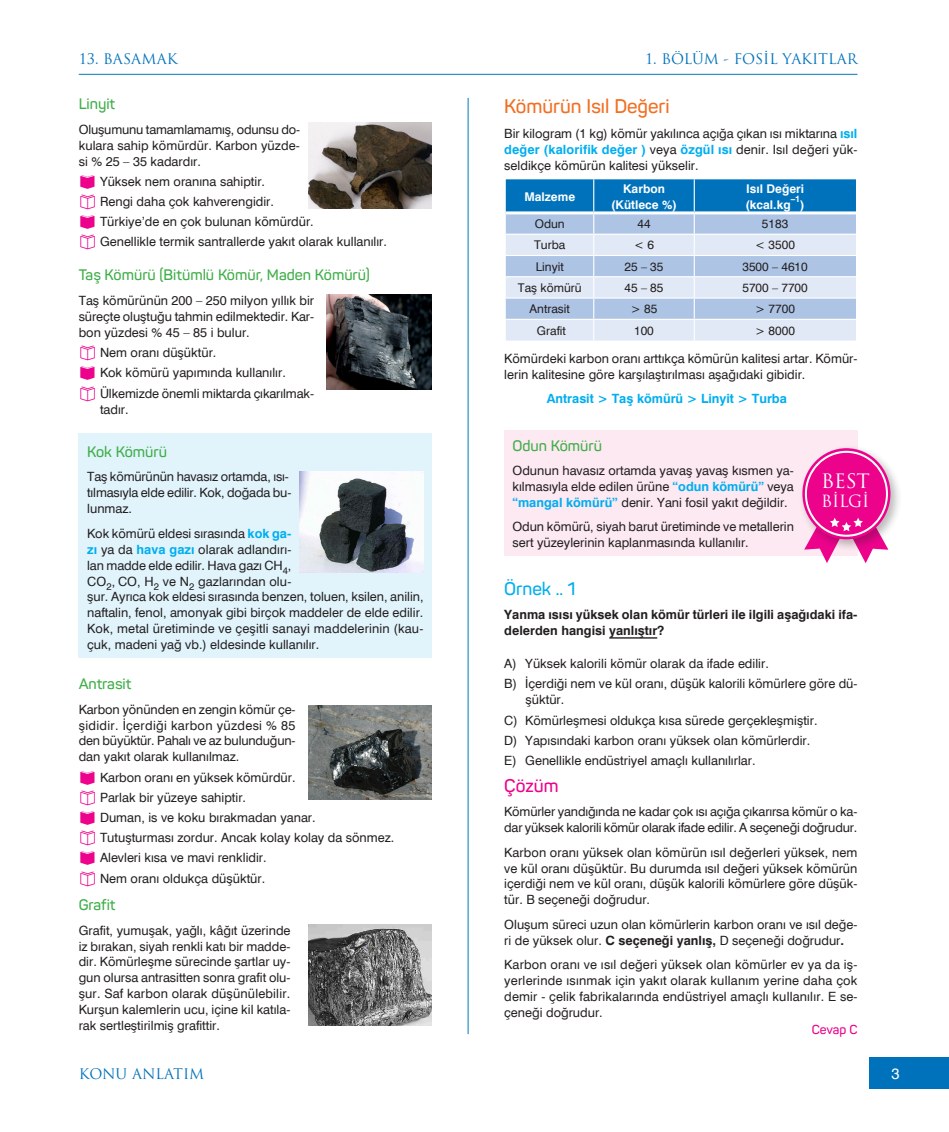
<style>
.page{position:relative;width:949px;height:1132px;background:#fff}
.page>*{position:absolute;margin:0;border:0;box-sizing:border-box;transform-origin:0 0}
.t1{font:600 19.5px "Panton";color:#f36e21}
.t2{font:19.35px "Trajan Pro";color:#fff}
.t3{font:600 18px "Panton";color:#00aeef}
.t4{font:600 18px "Panton";color:#ed028c}
.t5{font:16.35px "Trajan Pro";letter-spacing:-.02em;color:#fff}
.t6{font:600 15px "Panton";color:#40ae49}
.t7{font:15px "Swiss 721 BT";color:#fff}
.t8{font:14.25px "Trajan Pro";color:#0072bc}
.t9{font:12.75px/15.9px "Swiss 721 BT";color:#231f20}
.t10{font:700 12.75px/15.9px "Swiss 721 BT";color:#231f20}
.t11{font:700 12.75px "Swiss 721 BT";color:#00aeef}
.t12{font:600 12.75px "Panton";letter-spacing:-.005em;color:#ed028c}
.t13{font:12px "Swiss 721 BT";color:#231f20}
.t14{font:700 12px/15.9px "Swiss 721 BT";color:#fff;text-align:center}
.t15{font:700 9px "Swiss 721 BT";color:#fff}
.s1{font-family:"Panton Icons C Fill";font-size:16.5px;color:#ed028c}
.s2{font-family:"Panton Icons C";font-weight:700;font-size:16.5px;color:#ed028c}
.s3{font-weight:700;color:#00aeef}
.s4{font-weight:700}
</style>
<div class="page">
<hr style="left:467px;top:98px;width:1px;height:935px;background:#007ac0">
<hr style="left:79px;top:74px;width:778px;height:1px;background:#007ac0">
<div style="left:869px;top:1057px;width:79px;height:32px;background:#0072bc"></div>
<img style="left:308px;top:705px;width:124px;height:94px">
<svg style="left:505px;top:179px;width:350px;height:161px;background:#a2c4e4"></svg>
<hr style="left:505px;top:211px;width:88px;height:3px;background:#fff">
<hr style="left:593px;top:211px;width:101px;height:3px;background:#fff">
<hr style="left:694px;top:211px;width:161px;height:3px;background:#fff">
<img style="left:308px;top:924px;width:124px;height:101px">
<div style="left:79px;top:433px;width:353px;height:224px;background:#e1f4fc"></div>
<img style="left:300px;top:471px;width:123px;height:101px">
<div style="left:504px;top:430px;width:353px;height:125px;background:#fce9f1"></div>
<div style="left:798px;top:444px;width:104px;height:107px;background:#231f20;opacity:.3"></div>
<svg style="left:804px;top:450px;width:84px;height:113px"></svg>
<hr style="left:609px;top:637px;width:48px;height:1px;background:#231f20">
<img style="left:308px;top:123px;width:124px;height:85px">
<img style="left:327px;top:295px;width:104px;height:94px">
<p class="t8" style="left:79px;top:50px;width:100px">13. BASAMAK</p>
<p class="t8" style="left:645px;top:50px;width:214px">1. BÖLÜM - FOSİL YAKITLAR</p>
<p class="t6" style="left:79px;top:95px;width:38px">Linyit</p>
<p class="t9" style="left:79px;top:121px;width:223px;text-align:justify">Oluşumunu tamamlamamış, odunsu do&shy;kulara sahip kömürdür. Karbon yüzde&shy;si % 25 – 35 kadardır.</p>
<p class="t9" style="left:79px;top:171px;width:310px;line-height:20.2px"><span class="s1">b</span> Yüksek nem oranına sahiptir.<br><span class="s2">b</span> Rengi daha çok kahverengidir.<br><span class="s1">b</span> Türkiye’de en çok bulunan kömürdür.<br><span class="s2">b</span> Genellikle termik santrallerde yakıt olarak kullanılır.</p>
<p class="t6" style="left:79px;top:266px;width:292px">Taş Kömürü (Bitümlü Kömür, Maden Kömürü)</p>
<p class="t9" style="left:79px;top:292px;width:237px;text-align:justify">Taş kömürünün 200 – 250 milyon yıllık bir süreçte oluştuğu tahmin edilmektedir. Kar&shy;bon yüzdesi % 45 – 85 i bulur.</p>
<p class="t9" style="left:79px;top:342px;width:237px;line-height:20.4px"><span class="s2">b</span> Nem oranı düşüktür.<br><span class="s1">b</span> Kok kömürü yapımında kullanılır.<br><span class="s2">b</span> Ülkemizde önemli miktarda çıkarılmak-</p>
<p class="t9" style="left:100px;top:401px;width:30px">tadır.</p>
<p class="t6" style="left:87px;top:442px;width:81px">Kok Kömürü</p>
<p class="t9" style="left:87px;top:468px;width:205px">Taş kömürünün havasız ortamda, ısı&shy;tılmasıyla elde edilir. Kok, doğada bu&shy;lunmaz.</p>
<p class="t9" style="left:87px;top:525px;width:338px">Kok kömürü eldesi sırasında <span class="s3">kok ga-<br>zı</span> ya da <span class="s3">hava gazı</span> olarak adlandırı-<br>lan madde elde edilir. Hava gazı CH<sub>4</sub>,<br>CO<sub>2</sub>, CO, H<sub>2</sub> ve N<sub>2</sub> gazlarından olu-<br>şur. Ayrıca kok eldesi sırasında benzen, toluen, ksilen, anilin, naftalin, fenol, amonyak gibi birçok maddeler de elde edilir.<br>Kok, metal üretiminde ve çeşitli sanayi maddelerinin (kau&shy;çuk, madeni yağ vb.) eldesinde kullanılır.</p>
<p class="t6" style="left:79px;top:674px;width:54px">Antrasit</p>
<p class="t9" style="left:79px;top:700px;width:218px;text-align:justify">Karbon yönünden en zengin kömür çe&shy;şididir. İçerdiği karbon yüzdesi % 85 den büyüktür. Pahalı ve az bulunduğun&shy;dan yakıt olarak kullanılmaz.</p>
<p class="t9" style="left:79px;top:766px;width:317px;line-height:20.2px"><span class="s1">b</span> Karbon oranı en yüksek kömürdür.<br><span class="s2">b</span> Parlak bir yüzeye sahiptir.<br><span class="s1">b</span> Duman, is ve koku bırakmadan yanar.<br><span class="s2">b</span> Tutuşturması zordur. Ancak kolay kolay da sönmez. <span class="s1">b</span> Alevleri kısa ve mavi renklidir.<br><span class="s2">b</span> Nem oranı oldukça düşüktür.</p>
<p class="t6" style="left:79px;top:895px;width:38px">Grafit</p>
<p class="t9" style="left:79px;top:921px;width:213px;text-align:justify">Grafit, yumuşak, yağlı, kâğıt üzerinde iz bırakan, siyah renkli katı bir madde&shy;dir. Kömürleşme sürecinde şartlar uy&shy;gun olursa antrasitten sonra grafit olu&shy;şur. Saf karbon olarak düşünülebilir.<br>Kurşun kalemlerin ucu, içine kil katıla&shy;rak sertleştirilmiş grafittir.</p>
<h1 class="t1" style="left:504px;top:94px;width:167px">Kömürün Isıl Değeri</h1>
<p class="t9" style="left:504px;top:125px;width:354px;text-align:justify">Bir kilogram (1 kg) kömür yakılınca açığa çıkan ısı miktarına <span class="s3">ısıl değer (kalorifik değer )</span> veya <span class="s3">özgül ısı</span> denir. Isıl değeri yük&shy;seldikçe kömürün kalitesi yükselir.</p>
<p class="t14" style="left:524px;top:188px;width:52px">Malzeme</p>
<p class="t14" style="left:611px;top:180px;width:67px">Karbon (Kütlece %)</p>
<p class="t14" style="left:745px;top:180px;width:60px;text-align:left">Isıl Değeri (kcal.kg</p>
<p class="t15" style="left:790px;top:193px;width:11px">–1</p>
<p class="t14" style="left:800px;top:196px;width:6px">)</p>
<p class="t13" style="left:534px;top:216px;width:32px">Odun</p>
<p class="t13" style="left:637px;top:216px;width:15px">44</p>
<p class="t13" style="left:761px;top:216px;width:28px">5183</p>
<p class="t13" style="left:534px;top:238px;width:33px">Turba</p>
<p class="t13" style="left:634px;top:238px;width:21px">&lt; 6</p>
<p class="t13" style="left:755px;top:238px;width:41px">&lt; 3500</p>
<p class="t13" style="left:535px;top:259px;width:30px">Linyit</p>
<p class="t13" style="left:624px;top:259px;width:40px">25 – 35</p>
<p class="t13" style="left:742px;top:259px;width:67px">3500 – 4610</p>
<p class="t13" style="left:517px;top:280px;width:65px">Taş kömürü</p>
<p class="t13" style="left:624px;top:280px;width:40px">45 – 85</p>
<p class="t13" style="left:742px;top:280px;width:67px">5700 – 7700</p>
<p class="t13" style="left:529px;top:301px;width:42px">Antrasit</p>
<p class="t13" style="left:630px;top:301px;width:28px">&gt; 85</p>
<p class="t13" style="left:755px;top:301px;width:41px">&gt; 7700</p>
<p class="t13" style="left:537px;top:323px;width:30px">Grafit</p>
<p class="t13" style="left:634px;top:323px;width:21px">100</p>
<p class="t13" style="left:755px;top:323px;width:41px">&gt; 8000</p>
<p class="t9" style="left:504px;top:350px;width:354px">Kömürdeki karbon oranı arttıkça kömürün kalitesi artar. Kömür&shy;lerin kalitesine göre karşılaştırılması aşağıdaki gibidir.</p>
<p class="t11" style="left:546px;top:390px;width:241px">Antrasit &gt; Taş kömürü &gt; Linyit &gt; Turba</p>
<p class="t6" style="left:512px;top:436px;width:91px">Odun Kömürü</p>
<p class="t9" style="left:512px;top:462px;width:283px;text-align:justify">Odunun havasız ortamda yavaş yavaş kısmen ya&shy;kılmasıyla elde edilen ürüne <span class="s3">“odun kömürü”</span> veya <span class="s3">“mangal kömürü”</span> denir. Yani fosil yakıt değildir.</p>
<p class="t9" style="left:512px;top:518px;width:283px">Odun kömürü, siyah barut üretiminde ve metallerin sert yüzeylerinin kaplanmasında kullanılır.</p>
<h2 class="t2" style="left:821px;top:468px;width:50px">BEST</h2>
<p class="t5" style="left:821px;top:490px;width:50px">BİLGİ</p>
<h3 class="t3" style="left:504px;top:577px;width:73px">Örnek .. 1</h3>
<p class="t10" style="left:504px;top:606px;width:354px">Yanma ısısı yüksek olan kömür türleri ile ilgili aşağıdaki ifa&shy;delerden hangisi yanlıştır?</p>
<p class="t9" style="left:504px;top:653px;width:354px;line-height:20.2px">A) Yüksek kalorili kömür olarak da ifade edilir.<br>B) İçerdiği nem ve kül oranı, düşük kalorili kömürlere göre dü-</p>
<p class="t9" style="left:504px;top:689px;width:314px;line-height:20.2px;text-indent:21px">şüktür.<br>C) Kömürleşmesi oldukça kısa sürede gerçekleşmiştir.<br>D) Yapısındaki karbon oranı yüksek olan kömürlerdir.<br>E) Genellikle endüstriyel amaçlı kullanılırlar.</p>
<h3 class="t4" style="left:504px;top:774px;width:56px">Çözüm</h3>
<p class="t9" style="left:504px;top:803px;width:354px">Kömürler yandığında ne kadar çok ısı açığa çıkarırsa kömür o ka&shy;dar yüksek kalorili kömür olarak ifade edilir. A seçeneği doğrudur.</p>
<p class="t9" style="left:504px;top:843px;width:354px;text-align:justify">Karbon oranı yüksek olan kömürün ısıl değerleri yüksek, nem ve kül oranı düşüktür. Bu durumda ısıl değeri yüksek kömürün içerdiği nem ve kül oranı, düşük kalorili kömürlere göre düşük&shy;tür. B seçeneği doğrudur.</p>
<p class="t9" style="left:504px;top:916px;width:354px">Oluşum süreci uzun olan kömürlerin karbon oranı ve ısıl değe&shy;ri de yüksek olur. <span class="s4">C seçeneği yanlış,</span> D seçeneği doğrudur<span class="s4">.</span></p>
<p class="t9" style="left:504px;top:956px;width:354px;text-align:justify">Karbon oranı ve ısıl değeri yüksek olan kömürler ev ya da iş&shy;yerlerinde ısınmak için yakıt olarak kullanım yerine daha çok demir - çelik fabrikalarında endüstriyel amaçlı kullanılır. E se&shy;çeneği doğrudur.</p>
<p class="t12" style="left:811px;top:1021px;width:47px">Cevap C</p>
<p class="t8" style="left:79px;top:1064px;width:127px">KONU ANLATIM</p>
<p class="t7" style="left:891px;top:1064px;width:10px">3</p>
</div>
